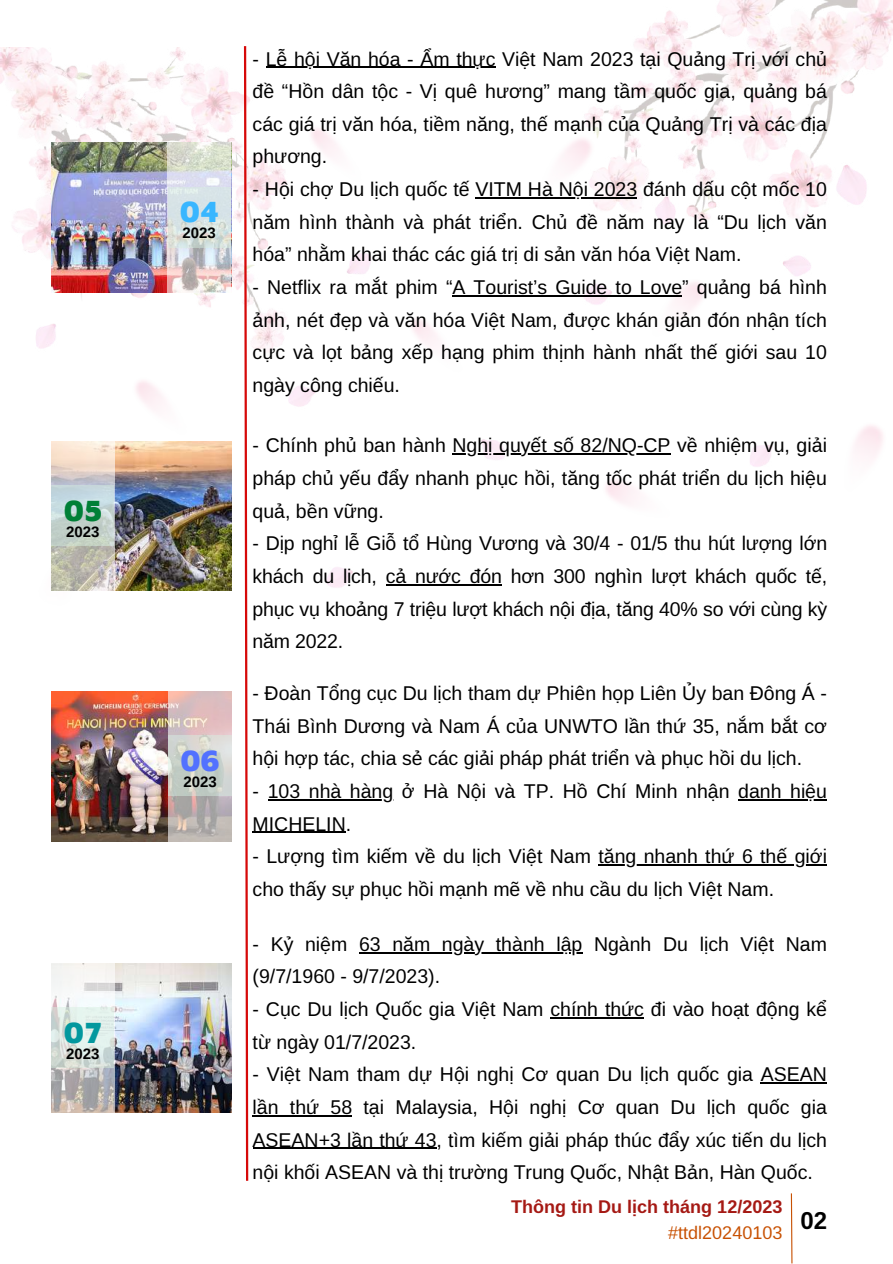
<style>
.page{position:relative;width:893px;height:1264px;background:#fff}
.page>*{position:absolute;margin:0;border:0;box-sizing:border-box;transform-origin:0 0}
.t1{font:900 30px "Maven Pro";color:#03989e}
.t2{font:900 30px "Maven Pro";color:#5271ff}
.t3{font:900 30px "Maven Pro";color:#008037}
.t4{font:900 30px "Maven Pro";color:#38b6ff}
.t5{font:700 24px "Libra Sans";color:#000}
.t6{font:19.5px/32.7px "Libra Sans";color:#000;text-align:justify}
.t7{font:700 18px "Libra Sans";color:#a51914}
.t8{font:18px "Libra Sans";color:#c85103}
.t9{font:700 15px "Arimo";color:#000}
</style>
<div class="page">
<img style="left:0;top:48px;width:400px;height:543px">
<img style="left:396px;top:0;width:496px;height:558px">
<img style="left:51px;top:142px;width:117px;height:150px">
<img style="left:114px;top:441px;width:117px;height:150px">
<img style="left:51px;top:691px;width:118px;height:150px">
<img style="left:114px;top:963px;width:117px;height:149px">
<svg style="left:243px;top:46px;width:6px;height:1135px"></svg>
<svg style="left:51px;top:963px;width:63px;height:150px"></svg>
<div style="left:52px;top:1007px;width:62px;height:60px;background:#d7efe1;opacity:.5"></div>
<svg style="left:169px;top:691px;width:62px;height:150px;background:#cab7b5"></svg>
<div style="left:168px;top:735px;width:64px;height:61px;background:#d7efe1;opacity:.5"></div>
<svg style="left:51px;top:441px;width:63px;height:150px;background:#d4cbbf"></svg>
<div style="left:52px;top:485px;width:62px;height:61px;background:#d7efe1;opacity:.5"></div>
<svg style="left:168px;top:142px;width:63px;height:151px;background:#d9d7d5"></svg>
<div style="left:168px;top:187px;width:62px;height:60px;background:#d7efe1;opacity:.5"></div>
<hr style="left:266px;top:67px;width:229px;height:1px;background:#000">
<hr style="left:475px;top:197px;width:162px;height:1px;background:#000">
<hr style="left:452px;top:295px;width:230px;height:1px;background:#000">
<hr style="left:452px;top:453px;width:218px;height:1px;background:#000">
<hr style="left:386px;top:584px;width:115px;height:1px;background:#000">
<hr style="left:268px;top:799px;width:125px;height:1px;background:#000">
<hr style="left:738px;top:799px;width:89px;height:1px;background:#000">
<hr style="left:252px;top:831px;width:94px;height:1px;background:#000">
<hr style="left:598px;top:864px;width:228px;height:1px;background:#000">
<hr style="left:359px;top:951px;width:223px;height:2px;background:#000">
<hr style="left:550px;top:1017px;width:94px;height:1px;background:#000">
<hr style="left:760px;top:1082px;width:67px;height:1px;background:#000">
<hr style="left:252px;top:1115px;width:100px;height:1px;background:#000">
<hr style="left:252px;top:1147px;width:184px;height:1px;background:#000">
<svg style="left:790px;top:1193px;width:3px;height:70px"></svg>
<h1 class="t3" style="left:64px;top:492px;width:40px">05</h1>
<p class="t9" style="left:66px;top:523px;width:35px">2023</p>
<h1 class="t1" style="left:64px;top:1013px;width:40px">07</h1>
<p class="t9" style="left:66px;top:1044px;width:35px">2023</p>
<h1 class="t4" style="left:180px;top:193px;width:40px">04</h1>
<p class="t9" style="left:182px;top:224px;width:35px">2023</p>
<h1 class="t2" style="left:180px;top:742px;width:41px">06</h1>
<p class="t9" style="left:183px;top:773px;width:35px">2023</p>
<p class="t6" style="left:252px;top:42px;width:576px">- Lễ hội Văn hóa - Ẩm thực Việt Nam 2023 tại Quảng Trị với chủ đề “Hồn dân tộc - Vị quê hương” mang tầm quốc gia, quảng bá các giá trị văn hóa, tiềm năng, thế mạnh của Quảng Trị và các địa phương.</p>
<p class="t6" style="left:252px;top:173px;width:576px">- Hội chợ Du lịch quốc tế VITM Hà Nội 2023 đánh dấu cột mốc 10 năm hình thành và phát triển. Chủ đề năm nay là “Du lịch văn hóa” nhằm khai thác các giá trị di sản văn hóa Việt Nam.</p>
<p class="t6" style="left:252px;top:271px;width:576px">- Netflix ra mắt phim “A Tourist’s Guide to Love” quảng bá hình ảnh, nét đẹp và văn hóa Việt Nam, được khán giản đón nhận tích cực và lọt bảng xếp hạng phim thịnh hành nhất thế giới sau 10 ngày công chiếu.</p>
<p class="t6" style="left:252px;top:429px;width:576px">- Chính phủ ban hành Nghị quyết số 82/NQ-CP về nhiệm vụ, giải pháp chủ yếu đẩy nhanh phục hồi, tăng tốc phát triển du lịch hiệu quả, bền vững.</p>
<p class="t6" style="left:252px;top:527px;width:576px">- Dịp nghỉ lễ Giỗ tổ Hùng Vương và 30/4 - 01/5 thu hút lượng lớn khách du lịch, cả nước đón hơn 300 nghìn lượt khách quốc tế, phục vụ khoảng 7 triệu lượt khách nội địa, tăng 40% so với cùng kỳ năm 2022.</p>
<p class="t6" style="left:252px;top:677px;width:576px">- Đoàn Tổng cục Du lịch tham dự Phiên họp Liên Ủy ban Đông Á - Thái Bình Dương và Nam Á của UNWTO lần thứ 35, nắm bắt cơ hội hợp tác, chia sẻ các giải pháp phát triển và phục hồi du lịch.</p>
<p class="t6" style="left:252px;top:775px;width:576px">- 103 nhà hàng ở Hà Nội và TP. Hồ Chí Minh nhận danh hiệu<br>MICHELIN.</p>
<p class="t6" style="left:252px;top:840px;width:576px">- Lượng tìm kiếm về du lịch Việt Nam tăng nhanh thứ 6 thế giới cho thấy sự phục hồi mạnh mẽ về nhu cầu du lịch Việt Nam.</p>
<p class="t6" style="left:252px;top:927px;width:576px">- Kỷ niệm 63 năm ngày thành lập Ngành Du lịch Việt Nam (9/7/1960 - 9/7/2023).</p>
<p class="t6" style="left:252px;top:993px;width:576px">- Cục Du lịch Quốc gia Việt Nam chính thức đi vào hoạt động kể từ ngày 01/7/2023.</p>
<p class="t6" style="left:252px;top:1058px;width:576px">- Việt Nam tham dự Hội nghị Cơ quan Du lịch quốc gia ASEAN lần thứ 58 tại Malaysia, Hội nghị Cơ quan Du lịch quốc gia ASEAN+3 lần thứ 43, tìm kiếm giải pháp thúc đẩy xúc tiến du lịch nội khối ASEAN và thị trường Trung Quốc, Nhật Bản, Hàn Quốc.</p>
<p class="t5" style="left:800px;top:1207px;width:28px">02</p>
<p class="t7" style="left:511px;top:1196px;width:273px">Thông tin Du lịch tháng 12/2023</p>
<p class="t8" style="left:668px;top:1222px;width:116px">#ttdl20240103</p>
</div>
